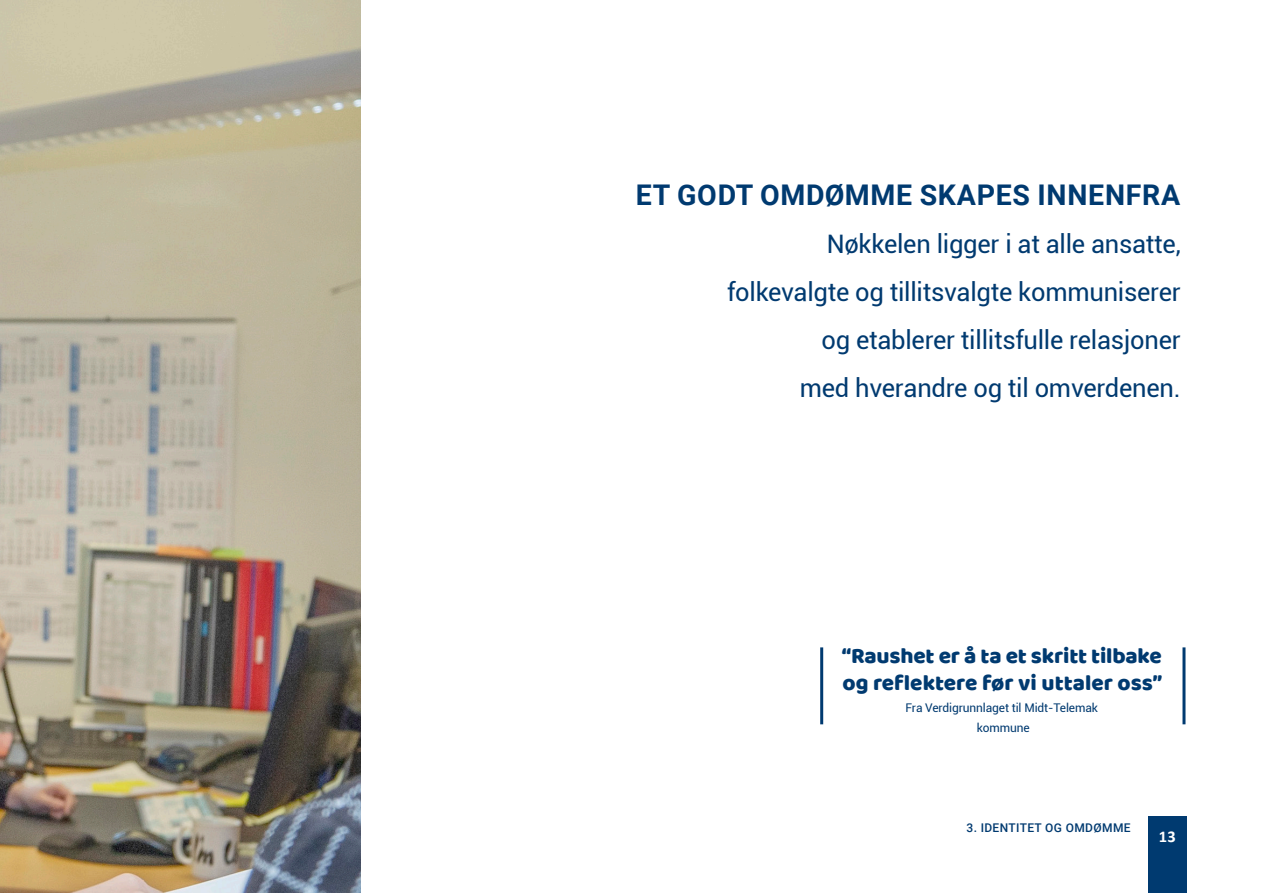
<style>
.page{position:relative;width:1263px;height:893px;background:#fff}
.page>*{position:absolute;margin:0;border:0;box-sizing:border-box;transform-origin:0 0}
.t1{font:700 28.5px "Roboto";letter-spacing:.025em;color:#003a70}
.t2{font:25.5px "Roboto";letter-spacing:-.01em;color:#003a70}
.t3{font:22.65px "Baloo";letter-spacing:-.01em;color:#003a70}
.t4{font:700 16.5px "Calibri";color:#fff}
.t5{font:12px "Roboto";letter-spacing:-.01em;color:#003a70}
.t6{font:500 12px "Roboto";letter-spacing:.03em;color:#003a70}
</style>
<div class="page">
<div style="left:1148px;top:816px;width:38px;height:77px;background:#003a70"></div>
<img style="left:0;top:0;width:361px;height:893px">
<hr style="left:1182px;top:647px;width:3px;height:77px;background:#003a70">
<hr style="left:820px;top:647px;width:3px;height:77px;background:#003a70">
<p class="t1" style="left:636px;top:175px;width:546px">ET GODT OMDØMME SKAPES INNENFRA</p>
<p class="t2" style="left:827px;top:226px;width:355px">Nøkkelen ligger i at alle ansatte,</p>
<p class="t2" style="left:727px;top:274px;width:455px">folkevalgte og tillitsvalgte kommuniserer</p>
<p class="t2" style="left:821px;top:322px;width:361px">og etablerer tillitsfulle relasjoner</p>
<p class="t2" style="left:800px;top:370px;width:382px">med hverandre og til omverdenen.</p>
<p class="t3" style="left:842px;top:642px;width:321px">“Raushet er å ta et skritt tilbake</p>
<p class="t3" style="left:842px;top:669px;width:321px">og reflektere før vi uttaler oss”</p>
<p class="t5" style="left:905px;top:700px;width:194px">Fra Verdigrunnlaget til Midt-Telemak</p>
<p class="t5" style="left:977px;top:719px;width:54px">kommune</p>
<p class="t6" style="left:966px;top:820px;width:166px">3. IDENTITET OG OMDØMME</p>
<p class="t4" style="left:1159px;top:824px;width:19px">13</p>
</div>
